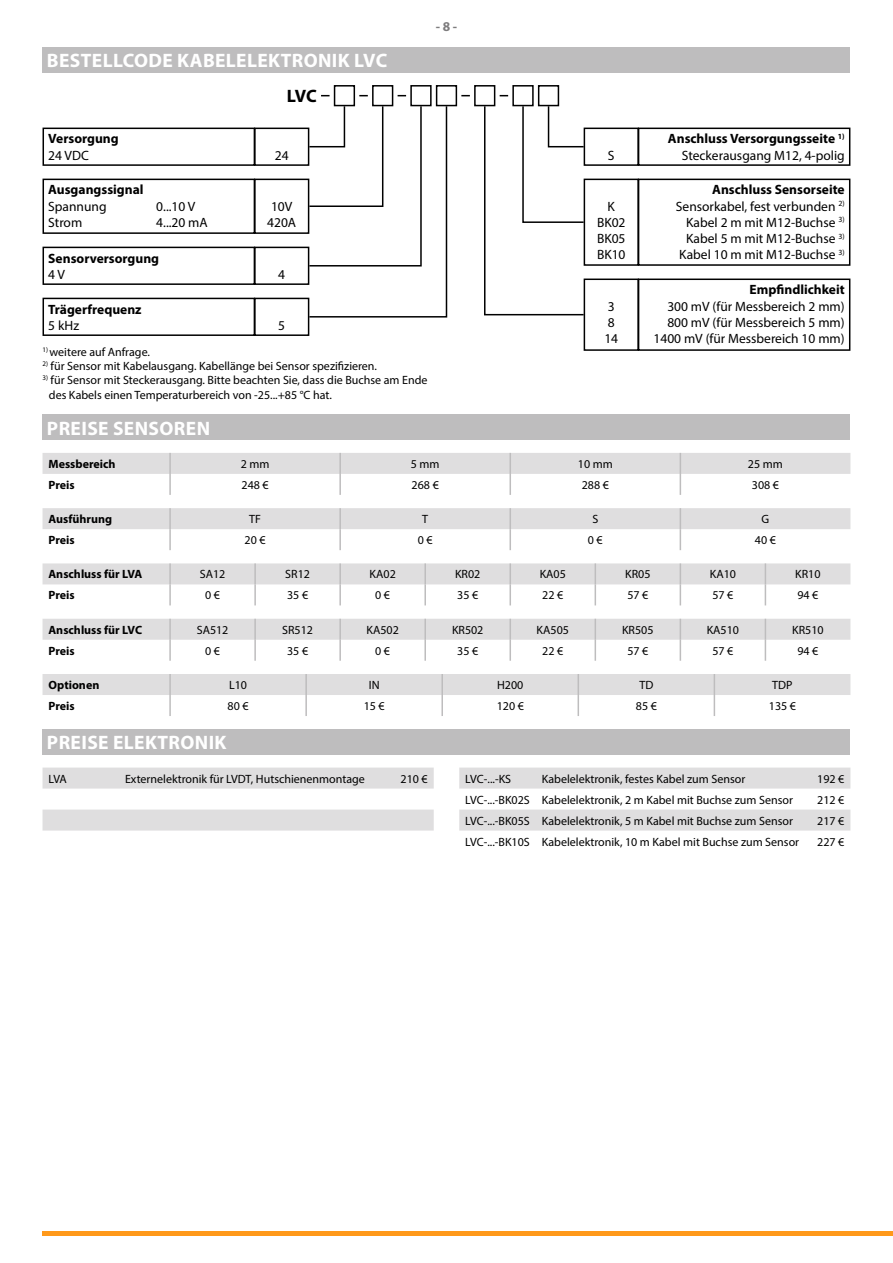
<style>
.page{position:relative;width:893px;height:1263px;background:#fff}
.page>*{position:absolute;margin:0;border:0;box-sizing:border-box;transform-origin:0 0}
.t1{font:700 19.5px "Myriad Pro";letter-spacing:.02em;color:#fff}
.t2{font:700 18px "Myriad Pro";color:#000}
.t3{font:13.5px/16.2px "Myriad Pro";color:#000}
.t4{font:700 13.5px "Myriad Pro";color:#000}
.t5{font:700 13.5px "Myriad Pro";color:#7d7c7d}
.t6{font:12px/14.4px "Myriad Pro";color:#000}
.t7{font:700 12px "Myriad Pro";color:#000}
.s1{font-weight:700}
</style>
<div class="page">
<hr style="left:43px;top:1231px;width:850px;height:4px;background:#ff991a">
<svg style="left:308px;top:105px;width:140px;height:213px"></svg>
<svg style="left:483px;top:105px;width:102px;height:211px"></svg>
<div style="left:43px;top:47px;width:807px;height:25px;background:#bebdbe"></div>
<div style="left:334px;top:85px;width:21px;height:21px;border:2px solid #000"></div>
<div style="left:372px;top:85px;width:21px;height:21px;border:2px solid #000"></div>
<div style="left:410px;top:85px;width:22px;height:21px;border:2px solid #000"></div>
<div style="left:512px;top:85px;width:22px;height:21px;border:2px solid #000"></div>
<div style="left:436px;top:85px;width:21px;height:21px;border:2px solid #000"></div>
<div style="left:538px;top:85px;width:21px;height:21px;border:2px solid #000"></div>
<div style="left:474px;top:85px;width:21px;height:21px;border:2px solid #000"></div>
<div style="left:43px;top:128px;width:212px;height:38px;border:2px solid #000"></div>
<div style="left:254px;top:128px;width:55px;height:38px;border:2px solid #000"></div>
<div style="left:43px;top:179px;width:212px;height:55px;border:2px solid #000"></div>
<div style="left:254px;top:179px;width:55px;height:55px;border:2px solid #000"></div>
<div style="left:43px;top:247px;width:212px;height:38px;border:2px solid #000"></div>
<div style="left:254px;top:247px;width:55px;height:38px;border:2px solid #000"></div>
<div style="left:43px;top:298px;width:212px;height:38px;border:2px solid #000"></div>
<div style="left:254px;top:298px;width:55px;height:38px;border:2px solid #000"></div>
<div style="left:638px;top:128px;width:212px;height:38px;border:2px solid #000"></div>
<div style="left:584px;top:128px;width:55px;height:38px;border:2px solid #000"></div>
<div style="left:638px;top:179px;width:212px;height:87px;border:2px solid #000"></div>
<div style="left:584px;top:179px;width:55px;height:87px;border:2px solid #000"></div>
<div style="left:638px;top:279px;width:212px;height:72px;border:2px solid #000"></div>
<div style="left:584px;top:279px;width:55px;height:72px;border:2px solid #000"></div>
<div style="left:43px;top:415px;width:807px;height:25px;background:#bebdbe"></div>
<svg style="left:43px;top:453px;width:807px;height:42px"></svg>
<svg style="left:43px;top:508px;width:807px;height:42px"></svg>
<svg style="left:43px;top:563px;width:807px;height:42px"></svg>
<svg style="left:43px;top:619px;width:807px;height:42px"></svg>
<svg style="left:43px;top:674px;width:807px;height:42px"></svg>
<div style="left:43px;top:729px;width:807px;height:26px;background:#bebdbe"></div>
<svg style="left:43px;top:767px;width:391px;height:63px"></svg>
<svg style="left:459px;top:767px;width:391px;height:63px"></svg>
<h1 class="t1" style="left:47px;top:48px;width:342px">BESTELLCODE KABELELEKTRONIK LVC</h1>
<h2 class="t2" style="left:287px;top:85px;width:32px">LVC</h2>
<p class="t4" style="left:48px;top:130px;width:72px">Versorgung</p>
<p class="t3" style="left:48px;top:147px;width:42px">24 VDC</p>
<p class="t3" style="left:275px;top:147px;width:15px">24</p>
<p class="t4" style="left:48px;top:181px;width:97px">Ausgangssignal</p>
<p class="t3" style="left:48px;top:198px;width:60px">Spannung</p>
<p class="t3" style="left:156px;top:198px;width:41px">0...10 V</p>
<p class="t3" style="left:48px;top:214px;width:36px">Strom</p>
<p class="t3" style="left:156px;top:214px;width:53px">4...20 mA</p>
<p class="t3" style="left:267px;top:198px;width:31px">10V<br>420A</p>
<p class="t4" style="left:48px;top:249px;width:112px">Sensorversorgung</p>
<p class="t3" style="left:48px;top:266px;width:18px">4 V</p>
<p class="t3" style="left:278px;top:266px;width:8px">4</p>
<p class="t4" style="left:48px;top:300px;width:95px">Trägerfrequenz</p>
<p class="t3" style="left:48px;top:317px;width:32px">5 kHz</p>
<p class="t3" style="left:278px;top:317px;width:8px">5</p>
<p class="t5" style="left:436px;top:18px;width:23px">- 8 -</p>
<p class="t4" style="left:668px;top:130px;width:178px">Anschluss Versorgungsseite <sup>1)</sup></p>
<p class="t3" style="left:608px;top:147px;width:8px">S</p>
<p class="t3" style="left:682px;top:147px;width:164px">Steckerausgang M12, 4-polig</p>
<p class="t3" style="left:676px;top:182px;width:170px;text-align:right"><span class="s1">Anschluss Sensorseite<br></span>Sensorkabel, fest verbunden <sup>2)<br></sup>Kabel 2 m mit M12-Buchse <sup>3)<br></sup>Kabel 5 m mit M12-Buchse <sup>3)<br></sup>Kabel 10 m mit M12-Buchse <sup>3)</sup></p>
<p class="t3" style="left:597px;top:198px;width:30px;text-align:center">K<br>BK02<br>BK05<br>BK10</p>
<p class="t3" style="left:604px;top:298px;width:15px">3<br>8<br>14</p>
<p class="t4" style="left:750px;top:281px;width:97px">Empfindlichkeit</p>
<p class="t3" style="left:653px;top:298px;width:193px;text-align:right">300 mV (für Messbereich 2 mm)<br>800 mV (für Messbereich 5 mm)<br>1400 mV (für Messbereich 10 mm)</p>
<p class="t6" style="left:43px;top:344px;width:109px"><sup>1)</sup> weitere auf Anfrage.</p>
<p class="t6" style="left:43px;top:359px;width:336px"><sup>2)</sup> für Sensor mit Kabelausgang. Kabellänge bei Sensor spezifizieren.</p>
<p class="t6" style="left:49px;top:373px;width:380px;text-indent:-6px"><sup>3)</sup> für Sensor mit Steckerausgang. Bitte beachten Sie, dass die Buchse am Ende des Kabels einen Temperaturbereich von -25...+85 °C hat.</p>
<h1 class="t1" style="left:47px;top:415px;width:165px">PREISE SENSOREN</h1>
<p class="t7" style="left:49px;top:456px;width:69px">Messbereich</p>
<p class="t6" style="left:241px;top:456px;width:30px">2 mm</p>
<p class="t6" style="left:411px;top:456px;width:30px">5 mm</p>
<p class="t6" style="left:578px;top:456px;width:36px">10 mm</p>
<p class="t6" style="left:748px;top:456px;width:36px">25 mm</p>
<p class="t7" style="left:49px;top:477px;width:28px">Preis</p>
<p class="t6" style="left:242px;top:477px;width:29px">248 €</p>
<p class="t6" style="left:412px;top:477px;width:29px">268 €</p>
<p class="t6" style="left:582px;top:477px;width:29px">288 €</p>
<p class="t6" style="left:752px;top:477px;width:29px">308 €</p>
<p class="t7" style="left:49px;top:511px;width:65px">Ausführung</p>
<p class="t6" style="left:249px;top:512px;width:13px">TF</p>
<p class="t6" style="left:422px;top:512px;width:7px">T</p>
<p class="t6" style="left:592px;top:512px;width:7px">S</p>
<p class="t6" style="left:761px;top:512px;width:9px">G</p>
<p class="t7" style="left:49px;top:532px;width:28px">Preis</p>
<p class="t6" style="left:245px;top:533px;width:23px">20 €</p>
<p class="t6" style="left:418px;top:533px;width:16px">0 €</p>
<p class="t6" style="left:588px;top:533px;width:16px">0 €</p>
<p class="t6" style="left:755px;top:533px;width:23px">40 €</p>
<p class="t7" style="left:49px;top:567px;width:95px">Anschluss für LVA</p>
<p class="t6" style="left:200px;top:567px;width:27px">SA12</p>
<p class="t6" style="left:285px;top:567px;width:26px">SR12</p>
<p class="t6" style="left:370px;top:567px;width:28px">KA02</p>
<p class="t6" style="left:455px;top:567px;width:27px">KR02</p>
<p class="t6" style="left:540px;top:567px;width:28px">KA05</p>
<p class="t6" style="left:625px;top:567px;width:27px">KR05</p>
<p class="t6" style="left:710px;top:567px;width:28px">KA10</p>
<p class="t6" style="left:795px;top:567px;width:27px">KR10</p>
<p class="t7" style="left:49px;top:588px;width:28px">Preis</p>
<p class="t6" style="left:205px;top:588px;width:16px">0 €</p>
<p class="t6" style="left:287px;top:588px;width:23px">35 €</p>
<p class="t6" style="left:375px;top:588px;width:16px">0 €</p>
<p class="t6" style="left:457px;top:588px;width:23px">35 €</p>
<p class="t6" style="left:542px;top:588px;width:23px">22 €</p>
<p class="t6" style="left:627px;top:588px;width:23px">57 €</p>
<p class="t6" style="left:712px;top:588px;width:23px">57 €</p>
<p class="t6" style="left:797px;top:588px;width:23px">94 €</p>
<p class="t7" style="left:49px;top:622px;width:95px">Anschluss für LVC</p>
<p class="t6" style="left:197px;top:622px;width:33px">SA512</p>
<p class="t6" style="left:282px;top:622px;width:32px">SR512</p>
<p class="t6" style="left:366px;top:622px;width:34px">KA502</p>
<p class="t6" style="left:452px;top:622px;width:33px">KR502</p>
<p class="t6" style="left:537px;top:622px;width:34px">KA505</p>
<p class="t6" style="left:622px;top:622px;width:33px">KR505</p>
<p class="t6" style="left:707px;top:622px;width:34px">KA510</p>
<p class="t6" style="left:792px;top:622px;width:33px">KR510</p>
<p class="t7" style="left:49px;top:643px;width:28px">Preis</p>
<p class="t6" style="left:205px;top:643px;width:16px">0 €</p>
<p class="t6" style="left:287px;top:643px;width:23px">35 €</p>
<p class="t6" style="left:375px;top:643px;width:16px">0 €</p>
<p class="t6" style="left:457px;top:643px;width:23px">35 €</p>
<p class="t6" style="left:542px;top:643px;width:23px">22 €</p>
<p class="t6" style="left:627px;top:643px;width:23px">57 €</p>
<p class="t6" style="left:712px;top:643px;width:23px">57 €</p>
<p class="t6" style="left:797px;top:643px;width:23px">94 €</p>
<p class="t7" style="left:49px;top:677px;width:52px">Optionen</p>
<p class="t6" style="left:229px;top:678px;width:19px">L10</p>
<p class="t6" style="left:369px;top:678px;width:12px">IN</p>
<p class="t6" style="left:497px;top:678px;width:28px">H200</p>
<p class="t6" style="left:639px;top:678px;width:15px">TD</p>
<p class="t6" style="left:772px;top:678px;width:22px">TDP</p>
<p class="t7" style="left:49px;top:698px;width:28px">Preis</p>
<p class="t6" style="left:228px;top:699px;width:23px">80 €</p>
<p class="t6" style="left:364px;top:699px;width:23px">15 €</p>
<p class="t6" style="left:497px;top:699px;width:29px">120 €</p>
<p class="t6" style="left:636px;top:699px;width:23px">85 €</p>
<p class="t6" style="left:769px;top:699px;width:29px">135 €</p>
<h1 class="t1" style="left:47px;top:730px;width:181px">PREISE ELEKTRONIK</h1>
<p class="t6" style="left:49px;top:771px;width:20px">LVA</p>
<p class="t6" style="left:125px;top:771px;width:241px">Externelektronik für LVDT, Hutschienenmontage</p>
<p class="t6" style="left:401px;top:771px;width:29px">210 €</p>
<p class="t6" style="left:465px;top:771px;width:47px">LVC-...-KS</p>
<p class="t6" style="left:542px;top:771px;width:205px">Kabelelektronik, festes Kabel zum Sensor</p>
<p class="t6" style="left:817px;top:771px;width:29px">192 €</p>
<p class="t6" style="left:465px;top:792px;width:329px">LVC-...-BK02S Kabelelektronik, 2 m Kabel mit Buchse zum Sensor</p>
<p class="t6" style="left:817px;top:792px;width:29px">212 €</p>
<p class="t6" style="left:465px;top:813px;width:329px">LVC-...-BK05S Kabelelektronik, 5 m Kabel mit Buchse zum Sensor</p>
<p class="t6" style="left:817px;top:813px;width:29px">217 €</p>
<p class="t6" style="left:465px;top:834px;width:335px">LVC-...-BK10S Kabelelektronik, 10 m Kabel mit Buchse zum Sensor</p>
<p class="t6" style="left:817px;top:834px;width:29px">227 €</p>
</div>
